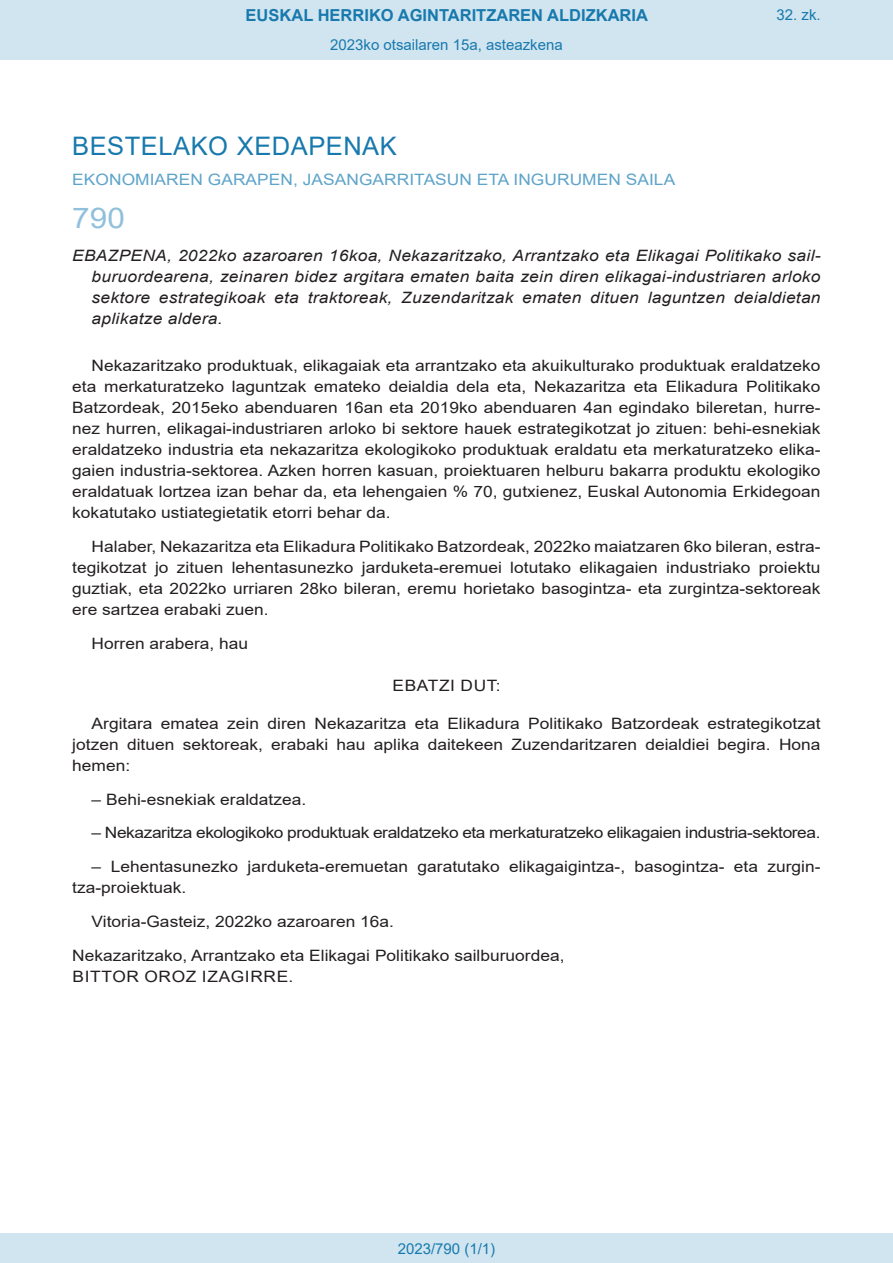
<style>
.page{position:relative;width:893px;height:1263px;background:#fff}
.page>*{position:absolute;margin:0;border:0;box-sizing:border-box;transform-origin:0 0}
.BOPVOrden{font:28.5px "Arial";color:#90c0db;scale:1.11 1}
.BOPVSeccion{font:25.5px "Arial";letter-spacing:.02em;color:#1879ad}
.t1{font:700 16.5px "Arial";color:#1879ad}
.BOPVDetalle{font:15.6px/21px "Arial";color:#231f20;text-align:justify;scale:1.11 1}
.BOPVTitulo{font:italic 15.6px/21px "Arial";letter-spacing:.015em;color:#231f20;text-align:justify;scale:1.11 1}
.BOPVDetalle-2{font:15.6px "Arial";letter-spacing:-.025em;color:#231f20;scale:1.11 1}
.BOPVFirmaPuesto{font:15.6px "Arial";color:#231f20;scale:1.11 1}
.BOPVOrganismo{font:15.6px "Arial";letter-spacing:.005em;color:#5ea4ca;scale:1.11 1}
.BOPVFirmaLugFec{font:15.6px "Arial";color:#231f20;scale:1.11 1}
.BOPVFirmaNombre{font:15.6px "Arial";letter-spacing:.035em;color:#231f20;scale:1.11 1}
.BOPVClave{font:15.6px "Arial";letter-spacing:.035em;color:#231f20;scale:1.11 1}
.Paginacion_Centro{font:15px "Arial";color:#1879ad}
</style>
<div class="page">
<div style="left:0;top:0;width:893px;height:60px;background:#d0e5f0"></div>
<div style="left:0;top:1233px;width:893px;height:30px;background:#d0e5f0"></div>
<p class="t1" style="left:246px;top:3px;width:404px">EUSKAL HERRIKO AGINTARITZAREN ALDIZKARIA</p>
<p class="Paginacion_Centro" style="left:330px;top:35px;width:234px">2023ko otsailaren 15a, asteazkena</p>
<p class="Paginacion_Centro" style="left:776px;top:5px;width:46px">32. zk.</p>
<p class="BOPVSeccion" style="left:72px;top:128px;width:326px">BESTELAKO XEDAPENAK</p>
<p class="BOPVOrganismo" style="left:72px;top:169px;width:545px">EKONOMIAREN GARAPEN, JASANGARRITASUN ETA INGURUMEN SAILA</p>
<p class="BOPVOrden" style="left:72px;top:198px;width:49px">790</p>
<p class="BOPVTitulo" style="left:92px;top:246px;width:658px;text-indent:-19px">EBAZPENA, 2022ko azaroaren 16koa, Nekazaritzako, Arrantzako eta Elikagai Politikako sail&shy;buruordearena, zeinaren bidez argitara ematen baita zein diren elikagai-industriaren arloko sektore estrategikoak eta traktoreak, Zuzendaritzak ematen dituen laguntzen deialdietan aplikatze aldera.</p>
<p class="BOPVDetalle" style="left:72px;top:355px;width:676px;text-indent:19px">Nekazaritzako produktuak, elikagaiak eta arrantzako eta akuikulturako produktuak eraldatzeko eta merkaturatzeko laguntzak emateko deialdia dela eta, Nekazaritza eta Elikadura Politikako Batzordeak, 2015eko abenduaren 16an eta 2019ko abenduaren 4an egindako bileretan, hurre&shy;nez hurren, elikagai-industriaren arloko bi sektore hauek estrategikotzat jo zituen: behi-esnekiak eraldatzeko industria eta nekazaritza ekologikoko produktuak eraldatu eta merkaturatzeko elika&shy;gaien industria-sektorea. Azken horren kasuan, proiektuaren helburu bakarra produktu ekologiko eraldatuak lortzea izan behar da, eta lehengaien % 70, gutxienez, Euskal Autonomia Erkidegoan kokatutako ustiategietatik etorri behar da.</p>
<p class="BOPVDetalle" style="left:72px;top:536px;width:676px;text-indent:19px">Halaber, Nekazaritza eta Elikadura Politikako Batzordeak, 2022ko maiatzaren 6ko bileran, estra&shy;tegikotzat jo zituen lehentasunezko jarduketa-eremuei lotutako elikagaien industriako proiektu guztiak, eta 2022ko urriaren 28ko bileran, eremu horietako basogintza- eta zurgintza-sektoreak ere sartzea erabaki zuen.</p>
<p class="BOPVDetalle" style="left:92px;top:632px;width:143px">Horren arabera, hau</p>
<p class="BOPVClave" style="left:393px;top:675px;width:99px">EBATZI DUT:</p>
<p class="BOPVDetalle" style="left:72px;top:713px;width:676px;text-indent:19px">Argitara ematea zein diren Nekazaritza eta Elikadura Politikako Batzordeak estrategikotzat jotzen dituen sektoreak, erabaki hau aplika daitekeen Zuzendaritzaren deialdiei begira. Hona hemen:</p>
<p class="BOPVDetalle" style="left:92px;top:788px;width:195px">– Behi-esnekiak eraldatzea.</p>
<p class="BOPVDetalle-2" style="left:92px;top:822px;width:658px">– Nekazaritza ekologikoko produktuak eraldatzeko eta merkaturatzeko elikagaien industria-sektorea.</p>
<p class="BOPVDetalle" style="left:72px;top:856px;width:676px;text-indent:19px">– Lehentasunezko jarduketa-eremuetan garatutako elikagaigintza-, basogintza- eta zurgin&shy;tza-proiektuak.</p>
<p class="BOPVFirmaLugFec" style="left:92px;top:911px;width:274px">Vitoria-Gasteiz, 2022ko azaroaren 16a.</p>
<p class="BOPVFirmaPuesto" style="left:72px;top:944px;width:445px">Nekazaritzako, Arrantzako eta Elikagai Politikako sailburuordea,</p>
<p class="BOPVFirmaNombre" style="left:73px;top:965px;width:200px">BITTOR OROZ IZAGIRRE.</p>
<p class="Paginacion_Centro" style="left:398px;top:1238px;width:99px">2023/790 (1/1)</p>
</div>
